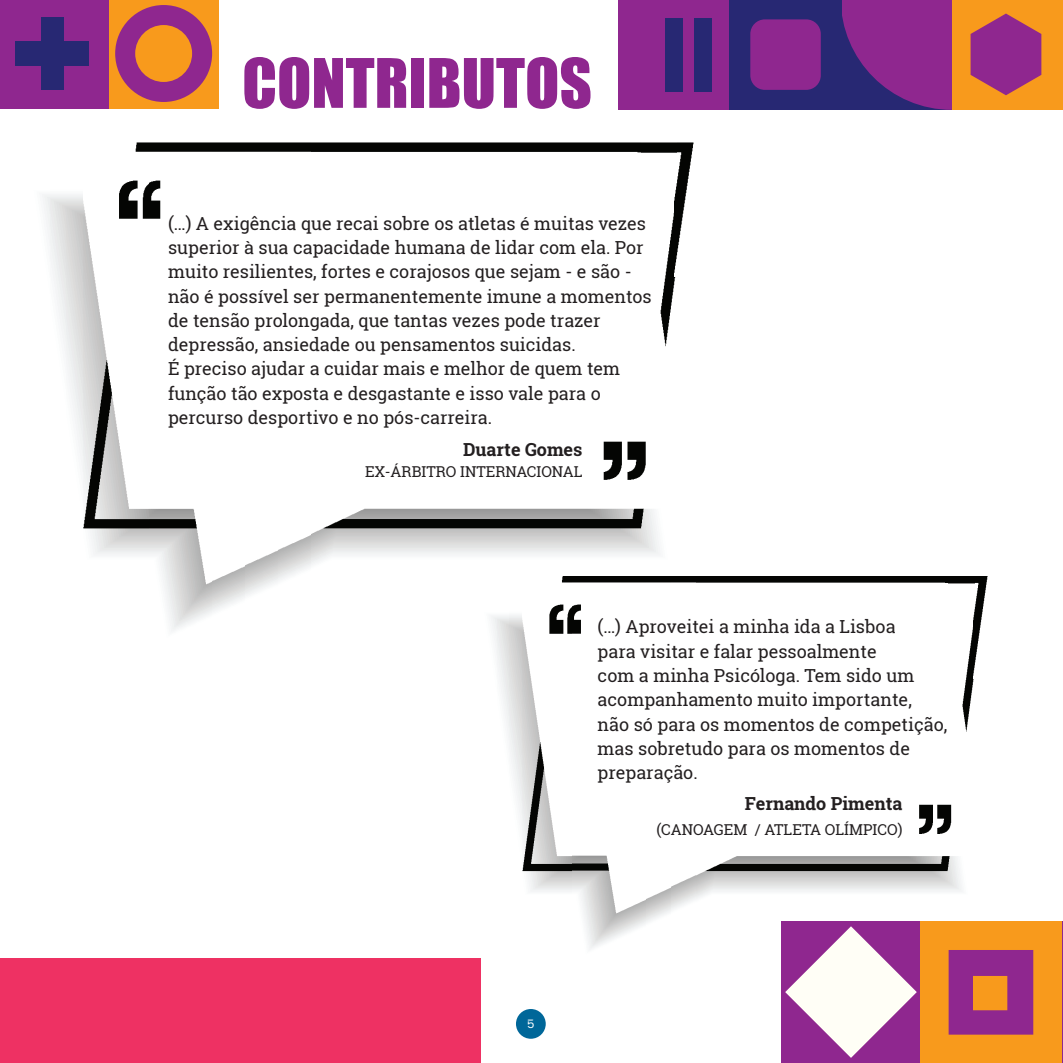
<style>
.page{position:relative;width:1063px;height:1063px;background:#fff}
.page>*{position:absolute;margin:0;border:0;box-sizing:border-box;transform-origin:0 0}
.t1{font:63px "Impact";color:#8f278f}
.t2{font:18px/24.3px "Roboto Slab";color:#231f20}
.t3{font:700 18px "Roboto Slab";color:#231f20}
.t4{font:15px "Roboto Slab";color:#231f20}
.t5{font:12px "Kerox Non Commercial";color:#fff}
</style>
<div class="page">
<div style="left:516px;top:1009px;width:30px;height:30px;background:#006799;border-radius:50%"></div>
<div style="left:109px;top:0;width:110px;height:109px;background:#f89a1c"></div>
<div style="left:0;top:0;width:109px;height:109px;background:#8f278f"></div>
<svg style="left:115px;top:5px;width:97px;height:97px"></svg>
<div style="left:15px;top:42px;width:74px;height:24px;background:#272873"></div>
<div style="left:41px;top:17px;width:23px;height:72px;background:#272873"></div>
<div style="left:619px;top:0;width:110px;height:109px;background:#8f278f"></div>
<svg style="left:841px;top:0;width:112px;height:110px;background:#792887"></svg>
<div style="left:729px;top:0;width:112px;height:109px;background:#272873"></div>
<div style="left:750px;top:19px;width:71px;height:71px;background:#8f278f;border-radius:15px"></div>
<div style="left:953px;top:0;width:110px;height:109px;background:#f89a1c"></div>
<div style="left:665px;top:18px;width:18px;height:73px;background:#272873"></div>
<div style="left:694px;top:18px;width:17px;height:73px;background:#272873"></div>
<svg style="left:971px;top:14px;width:70px;height:81px"></svg>
<div style="left:781px;top:922px;width:139px;height:141px;background:#8f278f"></div>
<svg style="left:785px;top:926px;width:132px;height:132px"></svg>
<hr style="left:1062px;top:922px;width:1px;height:141px;background:#8f278f">
<div style="left:920px;top:922px;width:142px;height:141px;background:#f89a1c"></div>
<svg style="left:949px;top:950px;width:84px;height:85px"></svg>
<img style="left:148px;top:142px;width:65px;height:489px">
<img style="left:213px;top:142px;width:33px;height:470px">
<img style="left:246px;top:142px;width:33px;height:454px">
<img style="left:279px;top:142px;width:33px;height:438px">
<img style="left:82px;top:142px;width:66px;height:413px">
<img style="left:312px;top:196px;width:364px;height:369px">
<img style="left:675px;top:407px;width:1px;height:117px">
<img style="left:675px;top:142px;width:18px;height:134px">
<img style="left:312px;top:142px;width:330px;height:11px">
<img style="left:642px;top:142px;width:34px;height:18px">
<img style="left:572px;top:576px;width:49px;height:373px">
<img style="left:621px;top:576px;width:25px;height:359px">
<img style="left:646px;top:576px;width:25px;height:347px">
<img style="left:671px;top:576px;width:26px;height:334px">
<img style="left:522px;top:576px;width:50px;height:316px">
<img style="left:697px;top:627px;width:277px;height:272px">
<img style="left:973px;top:778px;width:1px;height:89px">
<img style="left:973px;top:576px;width:14px;height:102px">
<img style="left:697px;top:576px;width:251px;height:7px">
<img style="left:948px;top:576px;width:26px;height:14px">
<div style="left:0;top:959px;width:480px;height:104px;background:#ee3163"></div>
<h1 class="t1" style="left:242px;top:34px;width:351px">CONTRIBUTOS</h1>
<p class="t2" style="left:168px;top:211px;width:485px">(…) A exigência que recai sobre os atletas é muitas vezes superior à sua capacidade humana de lidar com ela. Por muito resilientes, fortes e corajosos que sejam - e são - não é possível ser permanentemente imune a momentos de tensão prolongada, que tantas vezes pode trazer depressão, ansiedade ou pensamentos suicidas.<br>É preciso ajudar a cuidar mais e melhor de quem tem função tão exposta e desgastante e isso vale para o percurso desportivo e no pós-carreira.</p>
<p class="t3" style="left:463px;top:437px;width:121px">Duarte Gomes</p>
<p class="t4" style="left:365px;top:461px;width:219px">EX-ÁRBITRO INTERNACIONAL</p>
<p class="t2" style="left:598px;top:614px;width:351px">(…) Aproveitei a minha ida a Lisboa<br>para visitar e falar pessoalmente<br>com a minha Psicóloga. Tem sido um acompanhamento muito importante, não só para os momentos de competição, mas sobretudo para os momentos de preparação.</p>
<p class="t3" style="left:745px;top:791px;width:159px">Fernando Pimenta</p>
<p class="t4" style="left:656px;top:819px;width:248px">(CANOAGEM / ATLETA OLÍMPICO)</p>
<p class="t5" style="left:527px;top:1015px;width:8px">5</p>
</div>
